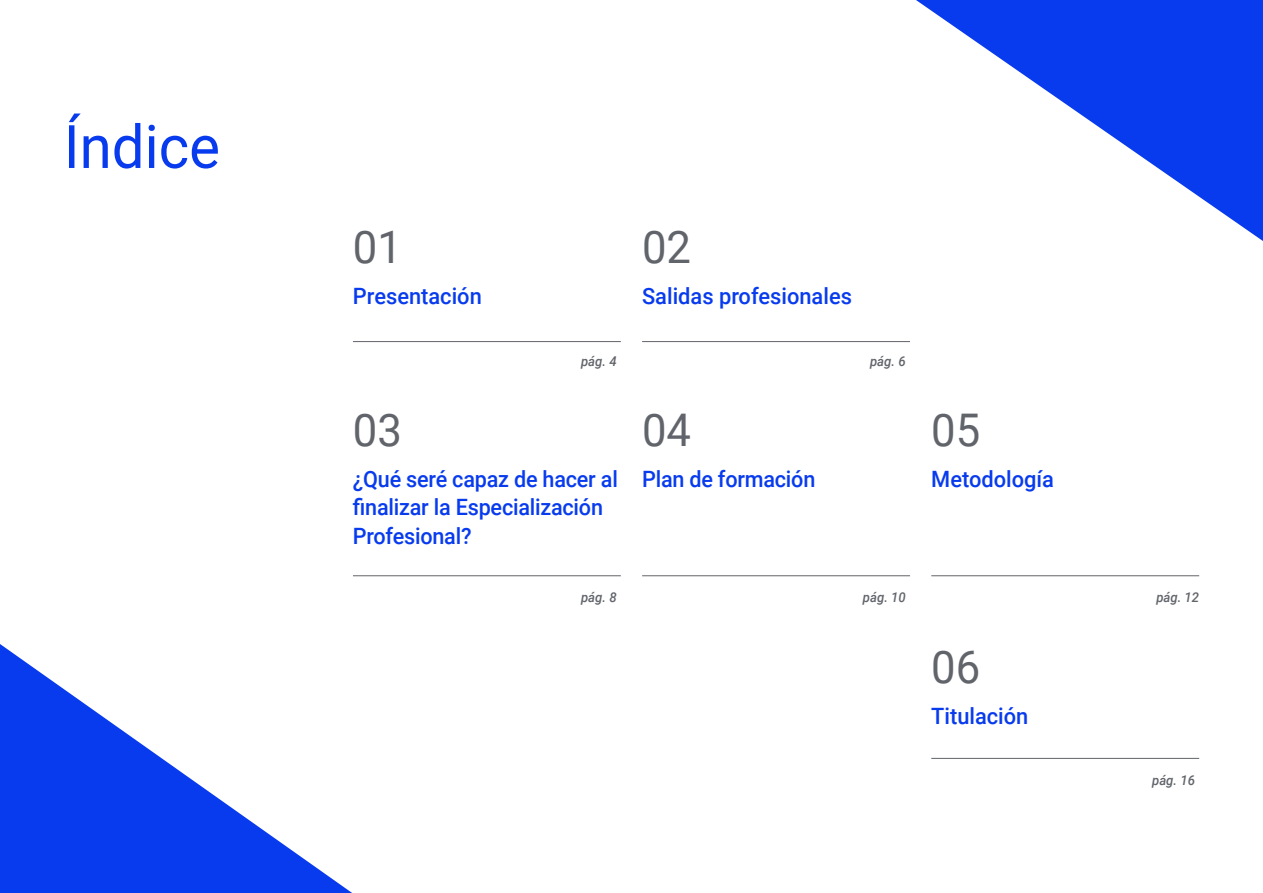
<style>
.page{position:relative;width:1263px;height:893px;background:#fff}
.page>*{position:absolute;margin:0;border:0;box-sizing:border-box;transform-origin:0 0}
.t1{font:60px "Roboto";color:#083bee}
.t2{font:45px "Roboto";color:#61646a}
.t3{font:500 22.5px/28.5px "Roboto";letter-spacing:-.01em;color:#083bee;scale:.96 1}
.t4{font:500 22.5px "Roboto";letter-spacing:-.01em;color:#083bee}
.t5{font:italic 500 13.5px "Roboto";color:#61646a}
</style>
<div class="page">
<svg style="left:0;top:644px;width:352px;height:249px"></svg>
<svg style="left:916px;top:0;width:347px;height:241px"></svg>
<hr style="left:353px;top:341px;width:268px;height:1px;background:#61646a">
<hr style="left:931px;top:758px;width:268px;height:1px;background:#61646a">
<hr style="left:931px;top:575px;width:268px;height:1px;background:#61646a">
<hr style="left:642px;top:341px;width:268px;height:1px;background:#61646a">
<hr style="left:353px;top:575px;width:268px;height:1px;background:#61646a">
<hr style="left:642px;top:575px;width:268px;height:1px;background:#61646a">
<h1 class="t1" style="left:64px;top:105px;width:158px">Índice</h1>
<h2 class="t2" style="left:353px;top:216px;width:51px">01</h2>
<h2 class="t2" style="left:642px;top:216px;width:51px">02</h2>
<p class="t4" style="left:353px;top:280px;width:130px">Presentación</p>
<p class="t4" style="left:642px;top:280px;width:211px">Salidas profesionales</p>
<p class="t5" style="left:581px;top:351px;width:37px">pág. 4</p>
<p class="t5" style="left:870px;top:351px;width:37px">pág. 6</p>
<h2 class="t2" style="left:353px;top:398px;width:51px">03</h2>
<h2 class="t2" style="left:642px;top:398px;width:51px">04</h2>
<h2 class="t2" style="left:931px;top:398px;width:51px">05</h2>
<p class="t3" style="left:353px;top:464px;width:277px">¿Qué seré capaz de hacer al finalizar la Especialización<br>Profesional?</p>
<p class="t3" style="left:642px;top:464px;width:182px">Plan de formación</p>
<p class="t4" style="left:931px;top:463px;width:124px">Metodología</p>
<p class="t5" style="left:863px;top:588px;width:44px">pág. 10</p>
<p class="t5" style="left:581px;top:588px;width:37px">pág. 8</p>
<p class="t5" style="left:1156px;top:588px;width:44px">pág. 12</p>
<h2 class="t2" style="left:931px;top:635px;width:51px">06</h2>
<p class="t4" style="left:931px;top:701px;width:99px">Titulación</p>
<p class="t5" style="left:1152px;top:771px;width:44px">pág. 16</p>
</div>
